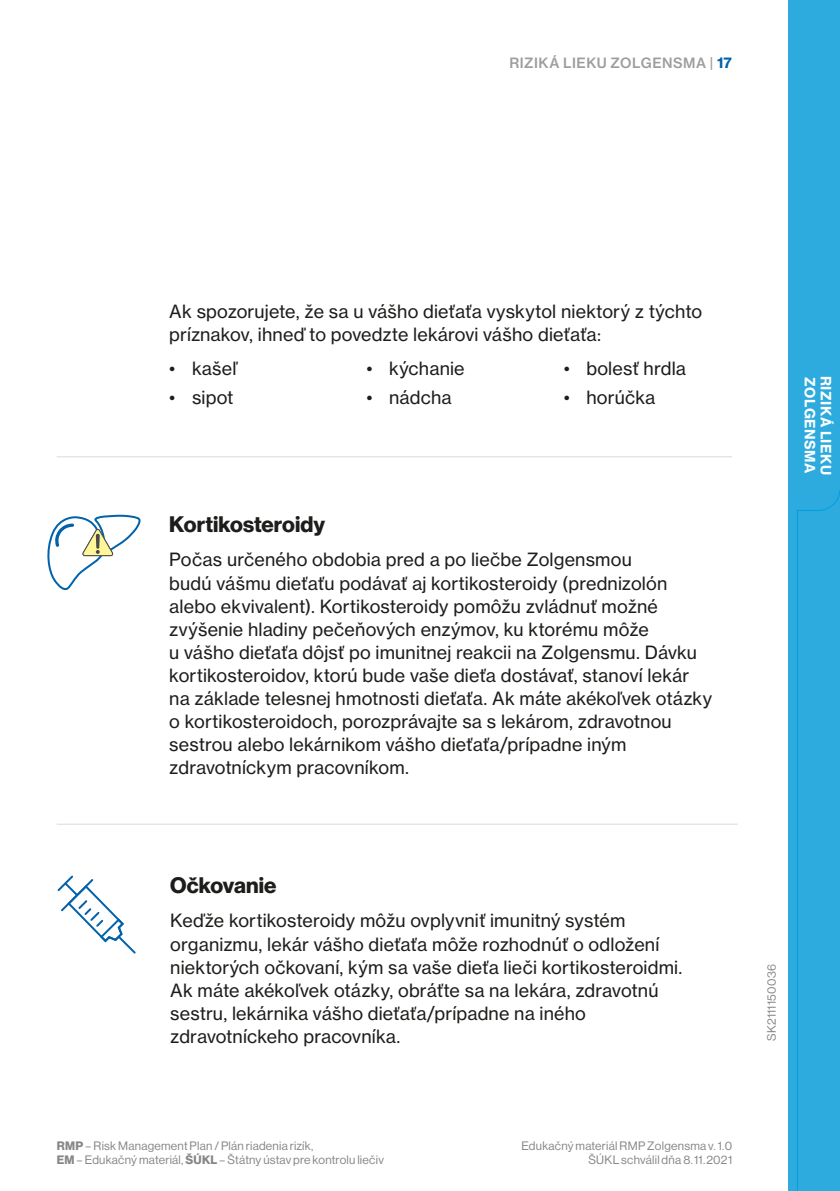
<style>
.page{position:relative;width:840px;height:1191px;background:#fff}
.page>*{position:absolute;margin:0;border:0;box-sizing:border-box;transform-origin:0 0}
.t1{font:700 22px "Volta Modern Display 75";color:#1d1d1b}
.t2{font:18px/23px "Volta Modern Text 55 Roman";letter-spacing:.01em;color:#1d1d1b}
.t3{font:500 14px "Volta Modern Text 65";letter-spacing:.035em;color:#9d9d9d}
.t4{font:700 14px "Volta Modern Text 75";letter-spacing:.035em;color:#fff}
.t5{font:12px "Volta Modern Display 55 Roman";letter-spacing:.02em;color:#878787}
.s1{font-family:"Volta Modern Text 75";font-weight:700;color:#0062ab}
.s2{font-family:"Volta Modern Display 75";font-weight:700}
</style>
<div class="page">
<hr style="left:57px;top:824px;width:680px;height:1px;background:#dadada">
<svg style="left:57px;top:875px;width:79px;height:79px"></svg>
<svg style="left:47px;top:515px;width:94px;height:75px"></svg>
<svg style="left:96px;top:534px;width:4px;height:14px"></svg>
<hr style="left:57px;top:456px;width:674px;height:1px;background:#dadada">
<div style="left:788px;top:0;width:51px;height:1191px;background:#2daade"></div>
<svg style="left:797px;top:494px;width:42px;height:697px"></svg>
<p class="t3" style="left:509px;top:54px;width:224px">RIZIKÁ LIEKU ZOLGENSMA | <span class="s1">17</span></p>
<p class="t2" style="left:169px;top:300px;width:534px">Ak spozorujete, že sa u vášho dieťaťa vyskytol niektorý z týchto príznakov, ihneď to povedzte lekárovi vášho dieťaťa:</p>
<p class="t2" style="left:169px;top:357px;width:69px">• kašeľ</p>
<p class="t2" style="left:169px;top:386px;width:66px">• sipot</p>
<p class="t2" style="left:366px;top:357px;width:100px">• kýchanie</p>
<p class="t2" style="left:366px;top:386px;width:87px">• nádcha</p>
<p class="t2" style="left:563px;top:357px;width:124px">• bolesť hrdla</p>
<p class="t2" style="left:563px;top:386px;width:93px">• horúčka</p>
<p class="t1" style="left:169px;top:511px;width:157px">Kortikosteroidy</p>
<p class="t2" style="left:169px;top:548px;width:544px">Počas určeného obdobia pred a po liečbe Zolgensmou<br>budú vášmu dieťaťu podávať aj kortikosteroidy (prednizolón alebo ekvivalent). Kortikosteroidy pomôžu zvládnuť možné zvýšenie hladiny pečeňových enzýmov, ku ktorému môže<br>u vášho dieťaťa dôjsť po imunitnej reakcii na Zolgensmu. Dávku kortikosteroidov, ktorú bude vaše dieťa dostávať, stanoví lekár na základe telesnej hmotnosti dieťaťa. Ak máte akékoľvek otázky o kortikosteroidoch, porozprávajte sa s lekárom, zdravotnou sestrou alebo lekárnikom vášho dieťaťa/prípadne iným zdravotníckym pracovníkom.</p>
<p class="t4" style="left:818px;top:377px;width:98px;rotate:90deg">ZOLGENSMA</p>
<p class="t4" style="left:834px;top:376px;width:101px;rotate:90deg">RIZIKÁ LIEKU</p>
<p class="t1" style="left:170px;top:872px;width:108px">Očkovanie</p>
<p class="t2" style="left:170px;top:909px;width:513px">Keďže kortikosteroidy môžu ovplyvniť imunitný systém organizmu, lekár vášho dieťaťa môže rozhodnúť o odložení niektorých očkovaní, kým sa vaše dieťa lieči kortikosteroidmi.<br>Ak máte akékoľvek otázky, obráťte sa na lekára, zdravotnú sestru, lekárnika vášho dieťaťa/prípadne na iného zdravotníckeho pracovníka.</p>
<p class="t5" style="left:764px;top:1041px;width:79px;rotate:-90deg">SK2111150036</p>
<p class="t5" style="left:57px;top:1139px;width:258px"><span class="s2">RMP</span> – Risk Management Plan / Plán riadenia rizík,</p>
<p class="t5" style="left:521px;top:1139px;width:212px">Edukačný materiál RMP Zolgensma v. 1.0</p>
<p class="t5" style="left:57px;top:1153px;width:328px"><span class="s2">EM</span> – Edukačný materiál, <span class="s2">ŠÚKL</span> – Štátny ústav pre kontrolu liečiv</p>
<p class="t5" style="left:588px;top:1153px;width:145px">ŠÚKL schválil dňa 8. 11. 2021</p>
</div>
